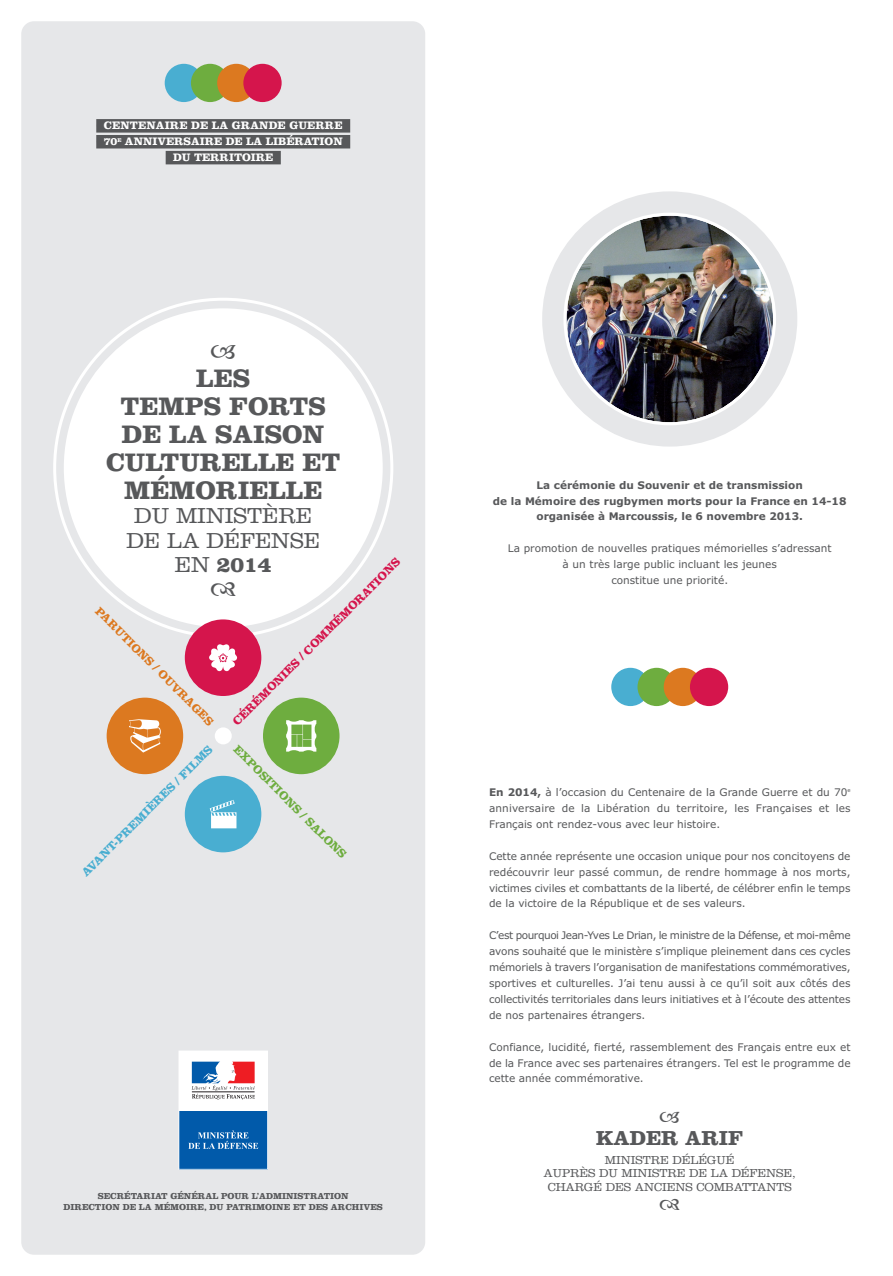
<style>
.page{position:relative;width:893px;height:1276px;background:#fff}
.page>*{position:absolute;margin:0;border:0;box-sizing:border-box;transform-origin:0 0}
.t1{font:700 26.25px/28px "Clarendon";color:#57585a;text-align:center}
.t2{font:300 22.5px/24.3px "Clarendon";color:#57585a;text-align:center}
.t3{font:700 21px "Clarendon";color:#57585a}
.t4{font:300 12px/13.5px "Clarendon";color:#57585a;text-align:center}
.t5{font:700 12px "Clarendon";color:#d5154c}
.t6{font:700 12px "Clarendon";color:#49aed1}
.t7{font:700 12px "Clarendon";color:#dc7920}
.t8{font:700 12px "Clarendon";color:#6ead3f}
.t9{font:700 11.25px "Clarendon";color:#fff}
.t10{font:10.5px/15.9px "Verdana";color:#57585a;text-align:justify}
.t11{font:700 10.5px/15.9px "Verdana";color:#57585a;text-align:center}
.t12{font:700 9px/10.8px "Clarendon";color:#57585a;text-align:center}
.s1{font-family:"Verdana";font-size:10.5px;color:#57585a}
.s2{font-weight:700}
</style>
<div class="page">
<div style="left:21px;top:21px;width:404px;height:1233px;background:#e6e7e9;border-radius:13px"></div>
<svg style="left:178px;top:1051px;width:90px;height:118px;background:#7a9ec6"></svg>
<div style="left:542px;top:191px;width:255px;height:255px;background:#e6e7e9;border-radius:50%"></div>
<img style="left:563px;top:213px;width:213px;height:212px">
<svg style="left:53px;top:298px;width:340px;height:340px"></svg>
<div style="left:96px;top:119px;width:254px;height:14px;background:#57585a"></div>
<div style="left:96px;top:135px;width:254px;height:13px;background:#57585a"></div>
<div style="left:166px;top:151px;width:115px;height:13px;background:#57585a"></div>
<div style="left:185px;top:776px;width:76px;height:76px;background:#49aed1;border-radius:50%"></div>
<svg style="left:210px;top:800px;width:26px;height:28px"></svg>
<div style="left:263px;top:697px;width:76px;height:77px;background:#6ead3f;border-radius:50%"></div>
<svg style="left:286px;top:720px;width:30px;height:31px"></svg>
<div style="left:107px;top:697px;width:76px;height:77px;background:#dc7920;border-radius:50%"></div>
<svg style="left:129px;top:719px;width:32px;height:33px"></svg>
<div style="left:185px;top:619px;width:76px;height:77px;background:#d5154c;border-radius:50%"></div>
<svg style="left:209px;top:644px;width:28px;height:27px"></svg>
<div style="left:215px;top:727px;width:17px;height:17px;background:#fff;border-radius:50%"></div>
<div style="left:165px;top:64px;width:38px;height:38px;background:#49aed1;border-radius:50%"></div>
<div style="left:191px;top:64px;width:38px;height:38px;background:#6ead3f;border-radius:50%"></div>
<div style="left:217px;top:64px;width:38px;height:38px;background:#dc7920;border-radius:50%"></div>
<div style="left:243px;top:64px;width:39px;height:38px;background:#d5154c;border-radius:50%"></div>
<div style="left:611px;top:668px;width:38px;height:38px;background:#49aed1;border-radius:50%"></div>
<div style="left:637px;top:668px;width:39px;height:38px;background:#6ead3f;border-radius:50%"></div>
<div style="left:664px;top:668px;width:38px;height:38px;background:#dc7920;border-radius:50%"></div>
<div style="left:690px;top:668px;width:38px;height:38px;background:#d5154c;border-radius:50%"></div>
<svg style="left:211px;top:345px;width:24px;height:14px"></svg>
<svg style="left:211px;top:582px;width:24px;height:14px"></svg>
<p class="t9" style="left:96px;top:122px;width:255px"><span class="s1">•</span>CENTENAIRE DE LA GRANDE GUERRE<span class="s1">•</span></p>
<p class="t9" style="left:96px;top:138px;width:255px"><span class="s1">•</span>70<sup>E</sup> ANNIVERSAIRE DE LA LIBÉRATION<span class="s1">•</span></p>
<p class="t9" style="left:166px;top:154px;width:117px"><span class="s1">•</span>DU TERRITOIRE<span class="s1">•</span></p>
<h1 class="t1" style="left:106px;top:367px;width:236px">LES<br>TEMPS FORTS<br>DE LA SAISON<br>CULTURELLE ET<br>MÉMORIELLE</h1>
<h2 class="t2" style="left:126px;top:506px;width:195px">DU MINISTÈRE<br>DE LA DÉFENSE<br>EN <span class="s2">2014</span></h2>
<p class="t5" style="left:232px;top:720px;width:233px;rotate:-45deg">CÉRÉMONIES / COMMÉMORATIONS</p>
<p class="t8" style="left:239px;top:744px;width:155px;rotate:45deg">EXPOSITIONS / SALONS</p>
<p class="t7" style="left:100px;top:606px;width:163px;rotate:45deg">PARUTIONS / OUVRAGES</p>
<p class="t6" style="left:81px;top:871px;width:181px;rotate:-45deg">AVANT-PREMIÈRES / FILMS</p>
<p class="t12" style="left:64px;top:1192px;width:321px">SECRÉTARIAT GÉNÉRAL POUR L’ADMINISTRATION<br>DIRECTION DE LA MÉMOIRE, DU PATRIMOINE ET DES ARCHIVES</p>
<p class="t11" style="left:493px;top:478px;width:355px">La cérémonie du Souvenir et de transmission<br>de la Mémoire des rugbymen morts pour la France en 14-18 organisée à Marcoussis, le 6 novembre 2013.</p>
<p class="t10" style="left:508px;top:541px;width:325px;text-align:center">La promotion de nouvelles pratiques mémorielles s’adressant à un très large public incluant les jeunes<br>constitue une priorité.</p>
<p class="t10" style="left:489px;top:785px;width:363px"><span class="s2">En 2014,</span> à l’occasion du Centenaire de la Grande Guerre et du 70<sup>e </sup>anniversaire de la Libération du territoire, les Françaises et les Français ont rendez-vous avec leur histoire.</p>
<p class="t10" style="left:489px;top:849px;width:363px">Cette année représente une occasion unique pour nos concitoyens de redécouvrir leur passé commun, de rendre hommage à nos morts, victimes civiles et combattants de la liberté, de célébrer enfin le temps de la victoire de la République et de ses valeurs.</p>
<p class="t10" style="left:489px;top:928px;width:363px">C’est pourquoi Jean-Yves Le Drian, le ministre de la Défense, et moi-même avons souhaité que le ministère s’implique pleinement dans ces cycles mémoriels à travers l’organisation de manifestations commémoratives, sportives et culturelles. J’ai tenu aussi à ce qu’il soit aux côtés des collectivités territoriales dans leurs initiatives et à l’écoute des attentes de nos partenaires étrangers.</p>
<p class="t10" style="left:489px;top:1039px;width:363px">Confiance, lucidité, fierté, rassemblement des Français entre eux et de la France avec ses partenaires étrangers. Tel est le programme de cette année commémorative.</p>
<h3 class="t3" style="left:596px;top:1130px;width:149px">KADER ARIF</h3>
<p class="t4" style="left:543px;top:1154px;width:254px">MINISTRE DÉLÉGUÉ<br>AUPRÈS DU MINISTRE DE LA DÉFENSE,<br>CHARGÉ DES ANCIENS COMBATTANTS</p>
</div>
